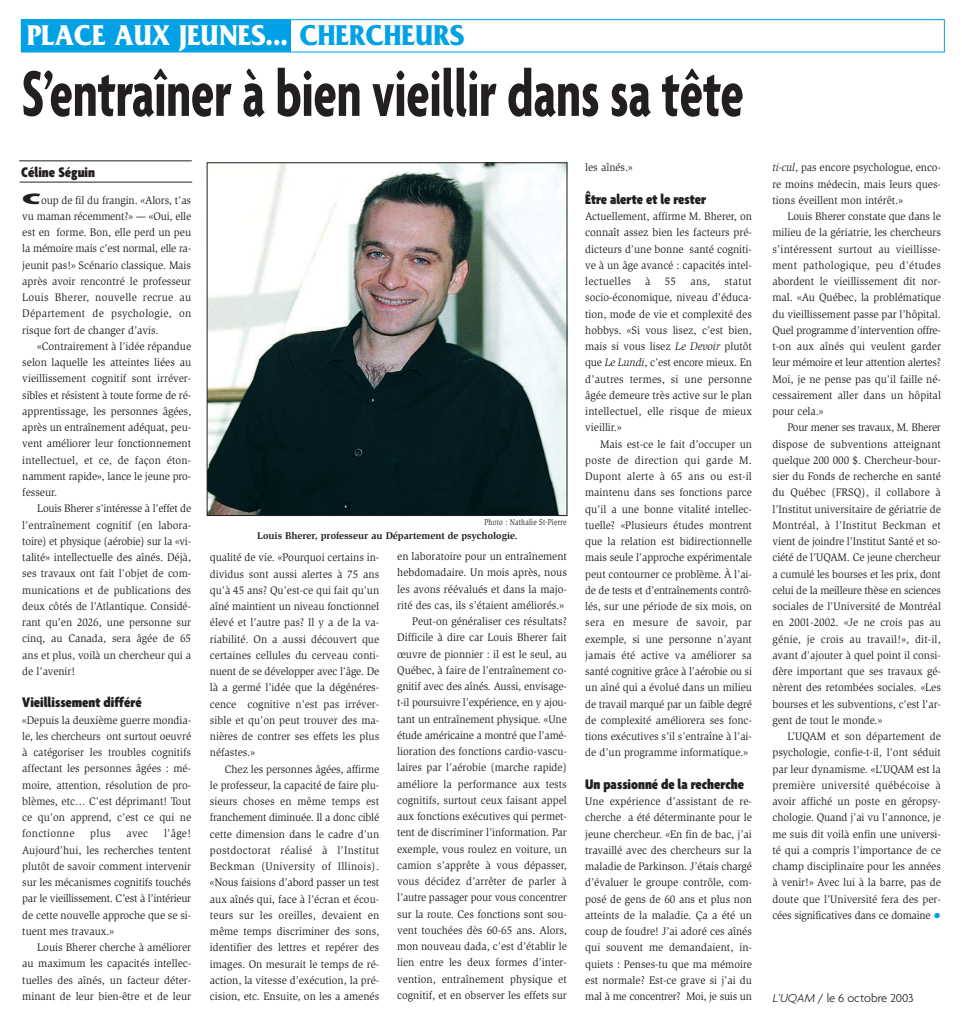
<style>
.page{position:relative;width:962px;height:1026px;background:#fff}
.page>*{position:absolute;margin:0;border:0;box-sizing:border-box;transform-origin:0 0}
.t1{font:700 condensed 70px "Agenda";color:#231f20;scale:.8 1}
.t2{font:700 30px "Friz Quadrata";color:#fff;scale:.9 1}
.t3{font:900 condensed 15px "Agenda";color:#231f20}
.t4{font:300 12.5px "Agenda";color:#231f20}
.t5{font:11.25px/16.2px "Slimbach";color:#231f20;text-align:justify;scale:.95 1}
.t6{font:700 10px "Slimbach";color:#231f20}
.t7{font:8.75px "Slimbach";letter-spacing:.025em;color:#231f20;scale:.8 1}
.s1{color:#00a2e5}
.s2{font-family:"Agenda";font-weight:900;font-stretch:condensed;font-size:16.25px}
.s3{font-style:italic}
.s4{font-size:15px;color:#00a2e5}
</style>
<div class="page">
<img style="left:209px;top:164px;width:356px;height:350px">
<div style="left:207px;top:162px;width:360px;height:354px;border:1px solid #231f20"></div>
<hr style="left:19px;top:161px;width:173px;height:1px;background:#231f20">
<hr style="left:20px;top:182px;width:172px;height:1px;background:#231f20">
<div style="left:21px;top:20px;width:270px;height:32px;background:#00a2e5"></div>
<h2 class="t2" style="left:27px;top:25px;width:487px">PLACE AUX JEUNES... <span class="s1">CHERCHEURS</span></h2>
<h1 class="t1" style="left:21px;top:68px;width:904px">S’entraîner à bien vieillir dans sa tête</h1>
<h3 class="t3" style="left:21px;top:166px;width:75px">Céline Séguin</h3>
<p class="t5" style="left:22px;top:192px;width:179px"><span class="s2">C</span>oup de fil du frangin. «Alors, t’as vu maman récemment?» — «Oui, elle est en forme. Bon, elle perd un peu la mémoire mais c’est normal, elle ra&shy;jeunit pas!» Scénario classique. Mais après avoir rencontré le professeur Louis Bherer, nouvelle recrue au Département de psychologie, on risque fort de changer d’avis.</p>
<p class="t5" style="left:22px;top:339px;width:179px;text-indent:15px">«Contrairement à l’idée répandue selon laquelle les atteintes liées au vieillissement cognitif sont irréver&shy;sibles et résistent à toute forme de ré&shy;apprentissage, les personnes âgées, après un entraînement adéquat, peu&shy;vent améliorer leur fonctionnement intellectuel, et ce, de façon éton&shy;namment rapide», lance le jeune pro&shy;fesseur.</p>
<p class="t5" style="left:22px;top:501px;width:179px;text-indent:15px">Louis Bherer s’intéresse à l’effet de l’entraînement cognitif (en labora&shy;toire) et physique (aérobie) sur la «vi&shy;talité» intellectuelle des aînés. Déjà, ses travaux ont fait l’objet de com&shy;munications et de publications des deux côtés de l’Atlantique. Considé&shy;rant qu’en 2026, une personne sur cinq, au Canada, sera âgée de 65 ans et plus, voilà un chercheur qui a de l’avenir!</p>
<h3 class="t3" style="left:22px;top:697px;width:121px">Vieillissement différé</h3>
<p class="t5" style="left:22px;top:712px;width:179px">«Depuis la deuxième guerre mondia&shy;le, les chercheurs ont surtout oeuvré à catégoriser les troubles cognitifs affectant les personnes âgées : mé&shy;moire, attention, résolution de pro&shy;blèmes, etc… C’est déprimant! Tout ce qu’on apprend, c’est ce qui ne fonctionne</p>
<p class="t5" style="left:22px;top:826px;width:179px;text-indent:142px">l’âge!<br>Aujourd’hui, les recherches tentent plutôt de savoir comment intervenir sur les mécanismes cognitifs touchés par le vieillissement. C’est à l’intérieur de cette nouvelle approche que se si&shy;tuent mes travaux.»</p>
<p class="t5" style="left:22px;top:940px;width:179px;text-indent:15px">Louis Bherer cherche à améliorer au maximum les capacités intellec&shy;tuelles des aînés, un facteur déter&shy;minant de leur bien-être et de leur</p>
<p class="t5" style="left:90px;top:826px;width:23px">plus</p>
<p class="t5" style="left:126px;top:826px;width:24px">avec</p>
<p class="t7" style="left:484px;top:519px;width:104px">Photo : Nathalie St-Pierre</p>
<p class="t6" style="left:257px;top:532px;width:262px">Louis Bherer, professeur au Département de psychologie.</p>
<p class="t5" style="left:210px;top:550px;width:180px">qualité de vie. «Pourquoi certains in&shy;dividus sont aussi alertes à 75 ans qu’à 45 ans? Qu’est-ce qui fait qu’un aîné maintient un niveau fonctionnel élevé et l’autre pas? Il y a de la va&shy;riabilité. On a aussi découvert que certaines cellules du cerveau conti&shy;nuent de se développer avec l’âge. De là a germé l’idée que la dégénéres&shy;cence cognitive n’est pas irréver&shy;sible et qu’on peut trouver des ma&shy;nières de contrer ses effets les plus néfastes.»</p>
<p class="t5" style="left:210px;top:762px;width:180px;text-indent:15px">Chez les personnes âgées, affirme le professeur, la capacité de faire plu&shy;sieurs choses en même temps est franchement diminuée. Il a donc ciblé cette dimension dans le cadre d’un postdoctorat réalisé à l’Institut Beckman (University of Illinois). «Nous faisions d’abord passer un test aux aînés qui, face à l’écran et écou&shy;teurs sur les oreilles, devaient en même temps discriminer des sons, identifier des lettres et repérer des images. On mesurait le temps de ré&shy;action, la vitesse d’exécution, la pré&shy;cision, etc. Ensuite, on les a amenés</p>
<p class="t5" style="left:397px;top:549px;width:180px;text-align:right">en laboratoire pour un entraînement hebdomadaire. Un mois après, nous les avons réévalués et dans la majo&shy;rité des cas, ils s’étaient améliorés.» Peut-on généraliser ces résultats?<br>Difficile à dire car Louis Bherer fait œuvre de pionnier : il est le seul, au Québec, à faire de l’entraînement co&shy;gnitif avec des aînés. Aussi, envisage&shy;t-il poursuivre l’expérience, en y ajou&shy;tant un entraînement physique. «Une étude américaine a montré que l’amé&shy;lioration des fonctions cardio-vascu&shy;laires par l’aérobie (marche rapide) améliore la performance aux tests cognitifs, surtout ceux faisant appel aux fonctions exécutives qui permet&shy;tent de discriminer l’information. Par exemple, vous roulez en voiture, un camion s’apprête à vous dépasser, vous décidez d’arrêter de parler à l’autre passager pour vous concentrer sur la route. Ces fonctions sont sou&shy;vent touchées dès 60-65 ans. Alors, mon nouveau dada, c’est d’établir le lien entre les deux formes d’inter&shy;vention, entraînement physique et cognitif, et en observer les effets sur</p>
<p class="t5" style="left:585px;top:160px;width:51px">les aînés.»</p>
<h3 class="t3" style="left:585px;top:193px;width:122px">Être alerte et le rester</h3>
<p class="t5" style="left:585px;top:209px;width:177px">Actuellement, affirme M. Bherer, on connaît assez bien les facteurs pré&shy;dicteurs d’une bonne santé cogniti&shy;ve à un âge avancé : capacités intel&shy;lectuelles</p>
<p class="t5" style="left:645px;top:274px;width:7px">à</p>
<p class="t5" style="left:664px;top:274px;width:13px">55</p>
<p class="t5" style="left:690px;top:274px;width:22px">ans,</p>
<p class="t5" style="left:585px;top:274px;width:177px;text-indent:139px">statut socio-économique, niveau d’éduca&shy;tion, mode de vie et complexité des hobbys. «Si vous lisez, c’est bien, mais si vous lisez <span class="s3">Le Devoir</span> plutôt que <span class="s3">Le Lundi</span>, c’est encore mieux. En d’autres termes, si une personne âgée demeure très active sur le plan intellectuel, elle risque de mieux vieillir.»</p>
<p class="t5" style="left:585px;top:436px;width:177px;text-indent:15px">Mais est-ce le fait d’occuper un poste de direction qui garde M.<br>Dupont alerte à 65 ans ou est-il maintenu dans ses fonctions parce qu’il a une bonne vitalité intellec&shy;tuelle? «Plusieurs études montrent que la relation est bidirectionnelle mais seule l’approche expérimentale peut contourner ce problème. À l’ai&shy;de de tests et d’entraînements contrô&shy;lés, sur une période de six mois, on sera en mesure de savoir, par exemple, si une personne n’ayant jamais été active va améliorer sa santé cognitive grâce à l’aérobie ou si un aîné qui a évolué dans un milieu de travail marqué par un faible degré de complexité améliorera ses fonc&shy;tions exécutives s’il s’entraîne à l’ai&shy;de d’un programme informatique.»</p>
<h3 class="t3" style="left:585px;top:778px;width:160px">Un passionné de la recherche</h3>
<p class="t5" style="left:585px;top:794px;width:177px">Une expérience d’assistant de re&shy;cherche a été déterminante pour le jeune chercheur. «En fin de bac, j’ai travaillé avec des chercheurs sur la maladie de Parkinson. J’étais chargé d’évaluer le groupe contrôle, com&shy;posé de gens de 60 ans et plus non atteints de la maladie. Ça a été un coup de foudre! J’ai adoré ces aînés qui souvent me demandaient, in&shy;quiets : Penses-tu que ma mémoire est normale? Est-ce grave si j’ai du mal à me concentrer? Moi, je suis un</p>
<p class="t5" style="left:772px;top:160px;width:179px"><span class="s3">ti-cul</span>, pas encore psychologue, enco&shy;re moins médecin, mais leurs ques&shy;tions éveillent mon intérêt.»</p>
<p class="t5" style="left:772px;top:209px;width:179px;text-indent:15px">Louis Bherer constate que dans le milieu de la gériatrie, les chercheurs s’intéressent surtout au vieillisse&shy;ment pathologique, peu d’études abordent le vieillissement dit nor&shy;mal. «Au Québec, la problématique du vieillissement passe par l’hôpital.<br>Quel programme d’intervention offre&shy;t-on aux aînés qui veulent garder leur mémoire et leur attention alertes?<br>Moi, je ne pense pas qu’il faille né&shy;cessairement aller dans un hôpital pour cela.»</p>
<p class="t5" style="left:772px;top:420px;width:179px;text-indent:15px">Pour mener ses travaux, M. Bherer dispose de subventions atteignant quelque 200 000 $. Chercheur-bour&shy;sier du Fonds de recherche en santé du Québec (FRSQ), il collabore à l’Institut universitaire de gériatrie de Montréal, à l’Institut Beckman et vient de joindre l’Institut Santé et so&shy;ciété de l’UQAM. Ce jeune chercheur a cumulé les bourses et les prix, dont celui de la meilleure thèse en sciences sociales de l’Université de Montréal en 2001-2002. «Je ne crois pas au génie, je crois au travail!», dit-il, avant d’ajouter à quel point il consi&shy;dère important que ses travaux gé&shy;nèrent des retombées sociales. «Les bourses et les subventions, c’est l’ar&shy;gent de tout le monde.»</p>
<p class="t5" style="left:772px;top:729px;width:179px;text-indent:15px">L’UQAM et son département de psychologie, confie-t-il, l’ont séduit par leur dynamisme. «L’UQAM est la première université québécoise à avoir affiché un poste en géropsy&shy;chologie. Quand j’ai vu l’annonce, je me suis dit voilà enfin une universi&shy;té qui a compris l’importance de ce champ disciplinaire pour les années à venir!» Avec lui à la barre, pas de doute que l’Université fera des per&shy;cées significatives dans ce domaine <span class="s4">•</span></p>
<p class="t4" style="left:772px;top:993px;width:142px"><span class="s3">L’UQAM</span> / le 6 octobre 2003</p>
</div>
